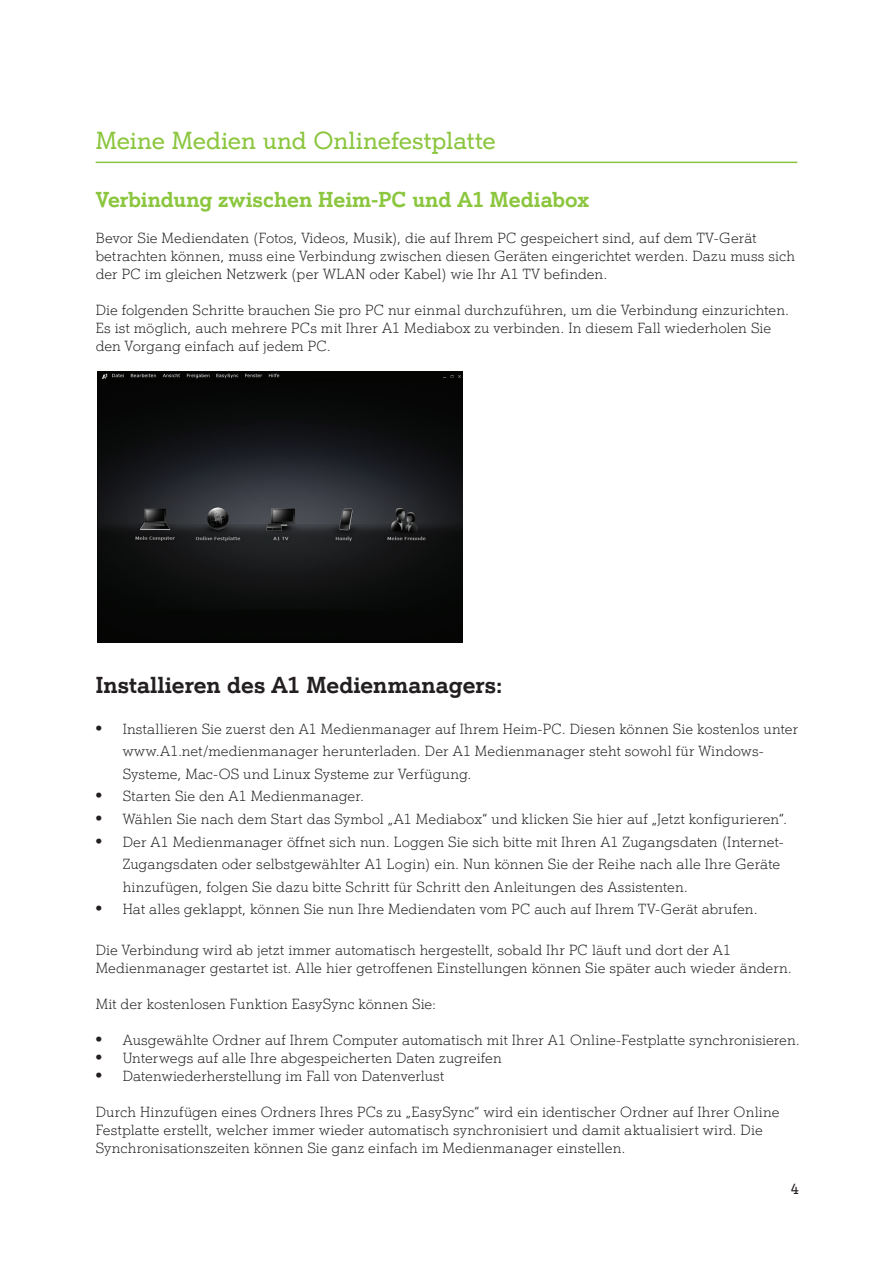
<style>
.page{position:relative;width:893px;height:1263px;background:#fff}
.page>*{position:absolute;margin:0;border:0;box-sizing:border-box;transform-origin:0 0}
.t1{font:500 24px "A1 Einfach";color:#8bc63e}
.t2{font:700 22.5px "A1 Einfach";color:#231f20}
.t3{font:700 21px "A1 Einfach";color:#8bc63e}
.t4{font:14.25px/18px "A1 Einfach Leicht";letter-spacing:.01em;color:#231f20}
.t5{font:500 14.25px "A1 Einfach";color:#231f20}
.s1{font-family:"Times";font-size:18px}
</style>
<div class="page">
<hr style="left:96px;top:162px;width:701px;height:1px;background:#8bc63e">
<img style="left:97px;top:372px;width:365px;height:271px">
<h1 class="t1" style="left:96px;top:125px;width:402px">Meine Medien und Onlinefestplatte</h1>
<h3 class="t3" style="left:96px;top:186px;width:495px">Verbindung zwischen Heim-PC und A1 Mediabox</h3>
<p class="t4" style="left:96px;top:229px;width:701px">Bevor Sie Mediendaten (Fotos, Videos, Musik), die auf Ihrem PC gespeichert sind, auf dem TV-Gerät betrachten können, muss eine Verbindung zwischen diesen Geräten eingerichtet werden. Dazu muss sich der PC im gleichen Netzwerk (per WLAN oder Kabel) wie Ihr A1 TV befinden.</p>
<p class="t4" style="left:96px;top:301px;width:695px">Die folgenden Schritte brauchen Sie pro PC nur einmal durchzuführen, um die Verbindung einzurichten.<br>Es ist möglich, auch mehrere PCs mit Ihrer A1 Mediabox zu verbinden. In diesem Fall wiederholen Sie den Vorgang einfach auf jedem PC.</p>
<h2 class="t2" style="left:96px;top:671px;width:408px">Installieren des A1 Medienmanagers:</h2>
<p class="t4" style="left:123px;top:717px;width:677px;line-height:22.5px;text-indent:-27px"><span class="s1">•</span> Installieren Sie zuerst den A1 Medienmanager auf Ihrem Heim-PC. Diesen können Sie kostenlos unter www.A1.net/medienmanager herunterladen. Der A1 Medienmanager steht sowohl für Windows-<br>Systeme, Mac-OS und Linux Systeme zur Verfügung.</p>
<p class="t4" style="left:96px;top:787px;width:270px"><span class="s1">•</span> Starten Sie den A1 Medienmanager.</p>
<p class="t4" style="left:96px;top:810px;width:693px"><span class="s1">•</span> Wählen Sie nach dem Start das Symbol „A1 Mediabox“ und klicken Sie hier auf „Jetzt konfigurieren“.</p>
<p class="t4" style="left:123px;top:830px;width:663px;line-height:22.5px;text-indent:-27px"><span class="s1">•</span> Der A1 Medienmanager öffnet sich nun. Loggen Sie sich bitte mit Ihren A1 Zugangsdaten (Internet-<br>Zugangsdaten oder selbstgewählter A1 Login) ein. Nun können Sie der Reihe nach alle Ihre Geräte hinzufügen, folgen Sie dazu bitte Schritt für Schritt den Anleitungen des Assistenten.</p>
<p class="t4" style="left:96px;top:900px;width:663px"><span class="s1">•</span> Hat alles geklappt, können Sie nun Ihre Mediendaten vom PC auch auf Ihrem TV-Gerät abrufen.</p>
<p class="t4" style="left:96px;top:940px;width:698px">Die Verbindung wird ab jetzt immer automatisch hergestellt, sobald Ihr PC läuft und dort der A1<br>Medienmanager gestartet ist. Alle hier getroffenen Einstellungen können Sie später auch wieder ändern.</p>
<p class="t4" style="left:96px;top:994px;width:342px">Mit der kostenlosen Funktion EasySync können Sie:</p>
<p class="t4" style="left:96px;top:1030px;width:706px"><span class="s1">•</span> Ausgewählte Ordner auf Ihrem Computer automatisch mit Ihrer A1 Online-Festplatte synchronisieren.</p>
<p class="t4" style="left:96px;top:1048px;width:408px"><span class="s1">•</span> Unterwegs auf alle Ihre abgespeicherten Daten zugreifen</p>
<p class="t4" style="left:96px;top:1066px;width:350px"><span class="s1">•</span> Datenwiederherstellung im Fall von Datenverlust</p>
<p class="t4" style="left:96px;top:1102px;width:685px">Durch Hinzufügen eines Ordners Ihres PCs zu „EasySync“ wird ein identischer Ordner auf Ihrer Online<br>Festplatte erstellt, welcher immer wieder automatisch synchronisiert und damit aktualisiert wird. Die<br>Synchronisationszeiten können Sie ganz einfach im Medienmanager einstellen.</p>
<p class="t5" style="left:791px;top:1180px;width:9px">4</p>
</div>
